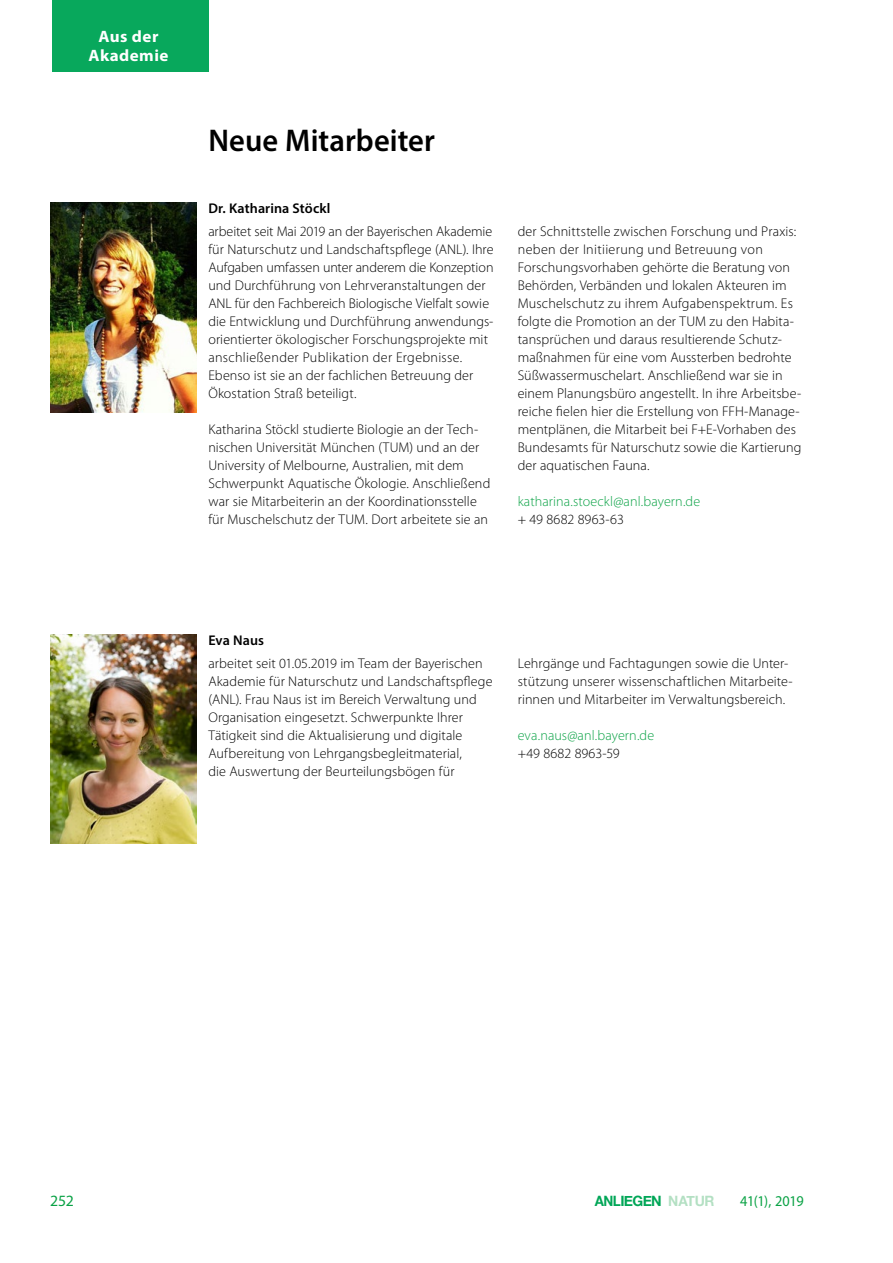
<style>
.page{position:relative;width:893px;height:1263px;background:#fff}
.page>*{position:absolute;margin:0;border:0;box-sizing:border-box;transform-origin:0 0}
.H1__Haupttitel{font:600 31.5px "Myriad Pro";letter-spacing:.005em;color:#000}
.t1{font:700 16.5px/19.5px "Myriad Pro";letter-spacing:.025em;color:#fff;text-align:center}
.t2{font:15.75px "Myriad Pro";color:#0aa245}
.t3{font:15px "Myriad Pro";letter-spacing:-.025em;color:#0aa245;scale:.95 1}
.t4{font:700 14.25px "Helvetica Neue";letter-spacing:-.035em;color:#00a657;scale:.94 1}
.P1__Fließtext_2Sp{font:300 14.1px/18px "Myriad Pro";letter-spacing:.005em;color:#000}
.P1__Fließtext_2Sp-2{font:300 14.1px/18px "Myriad Pro";letter-spacing:.005em;color:#0aa245}
.s1{font-weight:600}
.s2{color:#000}
.s3{color:rgb(104 193 135/.5)}
</style>
<div class="page">
<img style="left:50px;top:202px;width:146px;height:210px">
<img style="left:50px;top:634px;width:146px;height:210px">
<div style="left:52px;top:0;width:156px;height:71px;background:#08a85c"></div>
<p class="t1" style="left:89px;top:26px;width:81px">Aus der<br>Akademie</p>
<h1 class="H1__Haupttitel" style="left:208px;top:121px;width:228px">Neue Mitarbeiter</h1>
<p class="P1__Fließtext_2Sp" style="left:208px;top:197px;width:285px;line-height:22.5px"><span class="s1">Dr. Katharina Stöckl<br></span>arbeitet seit Mai 2019 an der Bayerischen Akademie</p>
<p class="P1__Fließtext_2Sp" style="left:208px;top:240px;width:287px">für Naturschutz und Landschaftspflege (ANL). Ihre Aufgaben umfassen unter anderem die Konzeption und Durchführung von Lehrveranstaltungen der ANL für den Fachbereich Biologische Vielfalt sowie die Entwicklung und Durchführung anwendungs&shy;orientierter ökologischer Forschungsprojekte mit anschließender Publikation der Ergebnisse.<br>Ebenso ist sie an der fachlichen Betreuung der Ökostation Straß beteiligt.</p>
<p class="P1__Fließtext_2Sp" style="left:208px;top:420px;width:283px">Katharina Stöckl studierte Biologie an der Tech&shy;nischen Universität München (TUM) und an der University of Melbourne, Australien, mit dem Schwerpunkt Aquatische Ökologie. Anschließend war sie Mitarbeiterin an der Koordinationsstelle für Muschelschutz der TUM. Dort arbeitete sie an</p>
<p class="P1__Fließtext_2Sp" style="left:518px;top:222px;width:285px">der Schnittstelle zwischen Forschung und Praxis: neben der Initiierung und Betreuung von Forschungsvorhaben gehörte die Beratung von Behörden, Verbänden und lokalen Akteuren im Muschelschutz zu ihrem Aufgabenspektrum. Es folgte die Promotion an der TUM zu den Habita&shy;tansprüchen und daraus resultierende Schutz&shy;maßnahmen für eine vom Aussterben bedrohte Süßwassermuschelart. Anschließend war sie in einem Planungsbüro angestellt. In ihre Arbeitsbe&shy;reiche fielen hier die Erstellung von FFH-Manage&shy;mentplänen, die Mitarbeit bei F+E-Vorhaben des Bundesamts für Naturschutz sowie die Kartierung der aquatischen Fauna.</p>
<p class="P1__Fließtext_2Sp-2" style="left:518px;top:492px;width:184px">katharina.stoeckl@anl.bayern.de <span class="s2">+ 49 8682 8963-63</span></p>
<p class="P1__Fließtext_2Sp" style="left:208px;top:629px;width:276px;line-height:22.5px"><span class="s1">Eva Naus<br></span>arbeitet seit 01.05.2019 im Team der Bayerischen</p>
<p class="P1__Fließtext_2Sp" style="left:208px;top:672px;width:286px">Akademie für Naturschutz und Landschaftspflege (ANL). Frau Naus ist im Bereich Verwaltung und Organisation eingesetzt. Schwerpunkte Ihrer Tätigkeit sind die Aktualisierung und digitale Aufbereitung von Lehrgangsbegleitmaterial,<br>die Auswertung der Beurteilungsbögen für</p>
<p class="P1__Fließtext_2Sp" style="left:518px;top:654px;width:276px">Lehrgänge und Fachtagungen sowie die Unter&shy;stützung unserer wissenschaftlichen Mitarbeite&shy;rinnen und Mitarbeiter im Verwaltungsbereich.</p>
<p class="P1__Fließtext_2Sp-2" style="left:518px;top:726px;width:138px">eva.naus@anl.bayern.de <span class="s2">+49 8682 8963-59</span></p>
<p class="t4" style="left:595px;top:1190px;width:129px">ANLIEGEN <span class="s3">NATUR</span></p>
<p class="t2" style="left:50px;top:1191px;width:25px">252</p>
<p class="t3" style="left:740px;top:1192px;width:68px">41(1), 2019</p>
</div>
